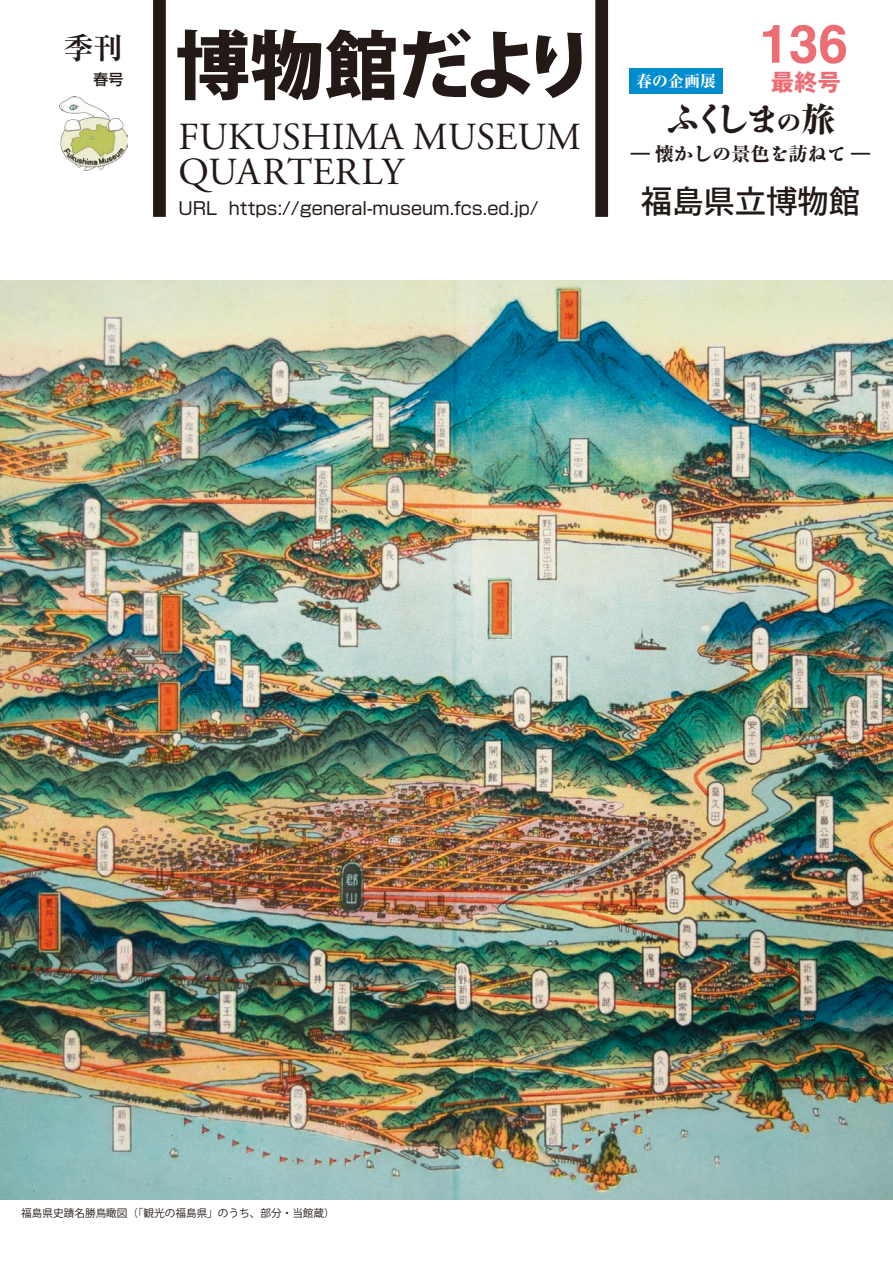
<style>
.page{position:relative;width:893px;height:1263px;background:#fff}
.page>*{position:absolute;margin:0;border:0;box-sizing:border-box;transform-origin:0 0}
.t1{font:800 74.4px "Koz Go Pro";letter-spacing:-.02em;color:#231916}
.t2{font:700 53.1px "Helvetica";color:#ec6e74}
.t3{font:38.25px/35.1px "Adobe Garamond Pro";color:#231916}
.t4{font:800 34.05px "Shuuei 5 Std";color:#231916}
.t5{font:500 31.35px "Koz Go Pro";color:#231916}
.t6{font:700 29.7px "Ryumin Pr 6";color:#231916}
.t7{font:700 23.4px "Gothic MB101 Pr 6";color:#ec6e74}
.t8{font:800 19.2px "Ryumin Pr 6";color:#231916}
.t9{font:17.55px "Shin Go Pr 6";color:#231916}
.t10{font:800 15.9px "Ryumin Pr 6";color:#fff}
.t11{font:500 14.85px "Shin Go Pr 6";color:#231916}
.t12{font:10.65px "Koz Go Pro";color:#231916}
.s1{font-size:25.5px}
.s2{font-family:"Ryumin Pr 6"}
.s3{font-family:"Shuuei 5 Std"}
</style>
<div class="page">
<img style="left:60px;top:96px;width:68px;height:74px">
<div style="left:153px;top:0;width:13px;height:217px;background:#231916"></div>
<div style="left:595px;top:0;width:13px;height:217px;background:#231916"></div>
<img style="left:0;top:281px;width:893px;height:918px">
<div style="left:629px;top:68px;width:94px;height:26px;background:#008dcf"></div>
<h3 class="t6" style="left:64px;top:24px;width:61px">季刊</h3>
<p class="t11" style="left:94px;top:68px;width:31px">春号</p>
<h1 class="t1" style="left:176px;top:17px;width:422px">博物館だより</h1>
<h3 class="t3" style="left:179px;top:120px;width:404px">FUKUSHIMA MUSEUM<br>QUARTERLY</h3>
<p class="t9" style="left:229px;top:194px;width:311px">https://general-museum.fcs.ed j p. /</p>
<p class="t9" style="left:179px;top:194px;width:40px">URL</p>
<h2 class="t2" style="left:759px;top:1px;width:90px">136</h2>
<h3 class="t7" style="left:771px;top:62px;width:72px">最終号</h3>
<p class="t10" style="left:636px;top:68px;width:81px">春の企画展</p>
<h3 class="t4" style="left:666px;top:95px;width:171px">ふくしま<span class="s1">の</span><span class="s2">旅</span></h3>
<p class="t8" style="left:631px;top:139px;width:241px">― 懐<span class="s3">かしの</span>景色<span class="s3">を</span>訪<span class="s3">ねて</span> ―</p>
<h3 class="t5" style="left:641px;top:181px;width:221px">福島県立博物館</h3>
<p class="t12" style="left:21px;top:1206px;width:315px">福島県史蹟名勝鳥瞰図（「観光の福島県」のうち、部分・当館蔵(</p>
</div>
